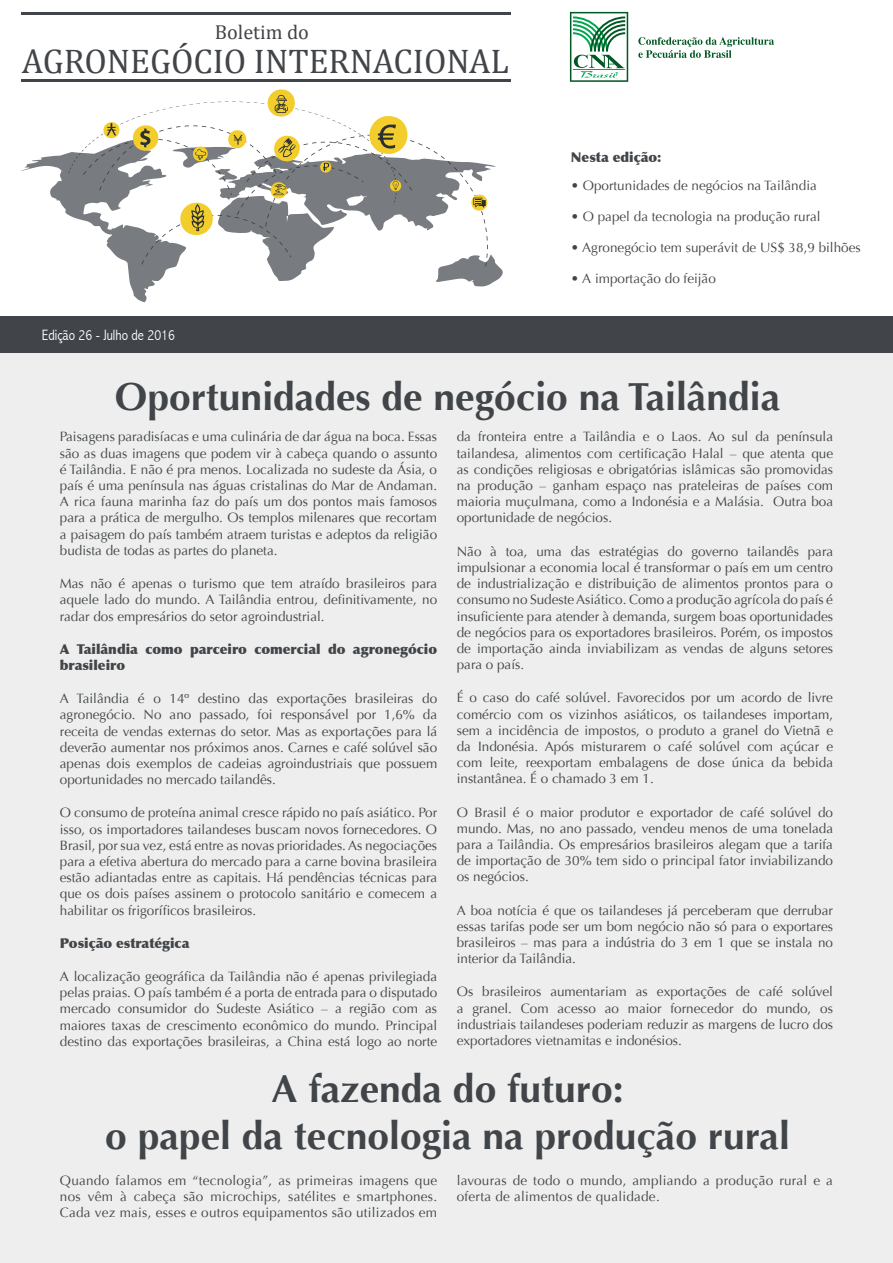
<style>
.page{position:relative;width:893px;height:1263px;background:#fff}
.page>*{position:absolute;margin:0;border:0;box-sizing:border-box;transform-origin:0 0}
.t1{font:700 39px/46.8px "Optima";color:#414448;text-align:center}
.t2{font:34.35px "Cambria Math";color:#414448}
.t3{font:20.25px "Cambria Math";color:#414448}
.t4{font:300 condensed 15px "Abadi";color:#fff}
.t5{font:13.5px/16.2px "Optima";color:#414448;text-align:justify}
.t6{font:900 13.5px/16.2px "Optima";color:#414448}
.t7{font:13.5px/16.2px "Optima";letter-spacing:.02em;color:#414448}
</style>
<div class="page">
<div style="left:0;top:324px;width:893px;height:939px;background:#edeeed"></div>
<hr style="left:21px;top:79px;width:489px;height:2px;background:#414448">
<hr style="left:21px;top:12px;width:489px;height:3px;background:#414448">
<svg style="left:21px;top:89px;width:482px;height:214px"></svg>
<div style="left:0;top:317px;width:893px;height:36px;background:#414448"></div>
<svg style="left:570px;top:12px;width:58px;height:70px"></svg>
<svg style="left:638px;top:37px;width:136px;height:21px"></svg>
<h3 class="t3" style="left:215px;top:20px;width:96px">Boletim do</h3>
<h2 class="t2" style="left:22px;top:41px;width:489px">AGRONEGÓCIO INTERNACIONAL</h2>
<p class="t4" style="left:42px;top:326px;width:135px">Edição 26 - Julho de 2016</p>
<p class="t6" style="left:571px;top:149px;width:92px">Nesta edição:</p>
<p class="t5" style="left:571px;top:178px;width:247px">• Oportunidades de negócios na Tailândia</p>
<p class="t5" style="left:571px;top:209px;width:251px">• O papel da tecnologia na produção rural</p>
<p class="t5" style="left:571px;top:239px;width:291px">• Agronegócio tem superávit de US$ 38,9 bilhões</p>
<p class="t5" style="left:571px;top:270px;width:146px">• A importação do feijão</p>
<h1 class="t1" style="left:115px;top:374px;width:667px">Oportunidades de negócio na Tailândia</h1>
<p class="t5" style="left:60px;top:429px;width:379px">Paisagens paradisíacas e uma culinária de dar água na boca. Essas são as duas imagens que podem vir à cabeça quando o assunto é Tailândia. E não é pra menos. Localizada no sudeste da Ásia, o país é uma península nas águas cristalinas do Mar de Andaman.<br>A rica fauna marinha faz do país um dos pontos mais famosos para a prática de mergulho. Os templos milenares que recortam a paisagem do país também atraem turistas e adeptos da religião budista de todas as partes do planeta.</p>
<p class="t5" style="left:60px;top:576px;width:379px">Mas não é apenas o turismo que tem atraído brasileiros para aquele lado do mundo. A Tailândia entrou, definitivamente, no radar dos empresários do setor agroindustrial.</p>
<p class="t6" style="left:60px;top:641px;width:379px">A Tailândia como parceiro comercial do agronegócio brasileiro</p>
<p class="t5" style="left:60px;top:691px;width:379px">A Tailândia é o 14º destino das exportações brasileiras do agronegócio. No ano passado, foi responsável por 1,6% da receita de vendas externas do setor. Mas as exportações para lá deverão aumentar nos próximos anos. Carnes e café solúvel são apenas dois exemplos de cadeias agroindustriais que possuem oportunidades no mercado tailandês.</p>
<p class="t5" style="left:60px;top:805px;width:379px">O consumo de proteína animal cresce rápido no país asiático. Por isso, os importadores tailandeses buscam novos fornecedores. O Brasil, por sua vez, está entre as novas prioridades. As negociações para a efetiva abertura do mercado para a carne bovina brasileira estão adiantadas entre as capitais. Há pendências técnicas para que os dois países assinem o protocolo sanitário e comecem a habilitar os frigoríficos brasileiros.</p>
<p class="t6" style="left:60px;top:935px;width:131px">Posição estratégica</p>
<p class="t5" style="left:60px;top:968px;width:379px">A localização geográfica da Tailândia não é apenas privilegiada pelas praias. O país também é a porta de entrada para o disputado mercado consumidor do Sudeste Asiático – a região com as maiores taxas de crescimento econômico do mundo. Principal destino das exportações brasileiras, a China está logo ao norte</p>
<p class="t5" style="left:457px;top:429px;width:378px">da fronteira entre a Tailândia e o Laos. Ao sul da península tailandesa, alimentos com certificação Halal – que atenta que as condições religiosas e obrigatórias islâmicas são promovidas na produção – ganham espaço nas prateleiras de países com maioria muçulmana, como a Indonésia e a Malásia. Outra boa oportunidade de negócios.</p>
<p class="t5" style="left:457px;top:543px;width:378px">Não à toa, uma das estratégias do governo tailandês para impulsionar a economia local é transformar o país em um centro de industrialização e distribuição de alimentos prontos para o consumo no Sudeste Asiático. Como a produção agrícola do país é insuficiente para atender à demanda, surgem boas oportunidades de negócios para os exportadores brasileiros. Porém, os impostos de importação ainda inviabilizam as vendas de alguns setores para o país.</p>
<p class="t5" style="left:457px;top:690px;width:378px">É o caso do café solúvel. Favorecidos por um acordo de livre comércio com os vizinhos asiáticos, os tailandeses importam, sem a incidência de impostos, o produto a granel do Vietnã e da Indonésia. Após misturarem o café solúvel com açúcar e com leite, reexportam embalagens de dose única da bebida instantânea. É o chamado 3 em 1.</p>
<p class="t5" style="left:457px;top:804px;width:378px">O Brasil é o maior produtor e exportador de café solúvel do mundo. Mas, no ano passado, vendeu menos de uma tonelada para a Tailândia. Os empresários brasileiros alegam que a tarifa de importação de 30% tem sido o principal fator inviabilizando os negócios.</p>
<p class="t5" style="left:457px;top:902px;width:378px">A boa notícia é que os tailandeses já perceberam que derrubar essas tarifas pode ser um bom negócio não só para o exportares brasileiros – mas para a indústria do 3 em 1 que se instala no interior da Tailândia.</p>
<p class="t5" style="left:457px;top:984px;width:378px">Os brasileiros aumentariam as exportações de café solúvel a granel. Com acesso ao maior fornecedor do mundo, os industriais tailandeses poderiam reduzir as margens de lucro dos exportadores vietnamitas e indonésios.</p>
<h1 class="t1" style="left:105px;top:1066px;width:686px">A fazenda do futuro:<br>o papel da tecnologia na produção rural</h1>
<p class="t5" style="left:60px;top:1172px;width:379px">Quando falamos em “tecnologia”, as primeiras imagens que nos vêm à cabeça são microchips, satélites e smartphones.<br>Cada vez mais, esses e outros equipamentos são utilizados em</p>
<p class="t7" style="left:457px;top:1172px;width:378px">lavouras de todo o mundo, ampliando a produção rural e a oferta de alimentos de qualidade.</p>
</div>
